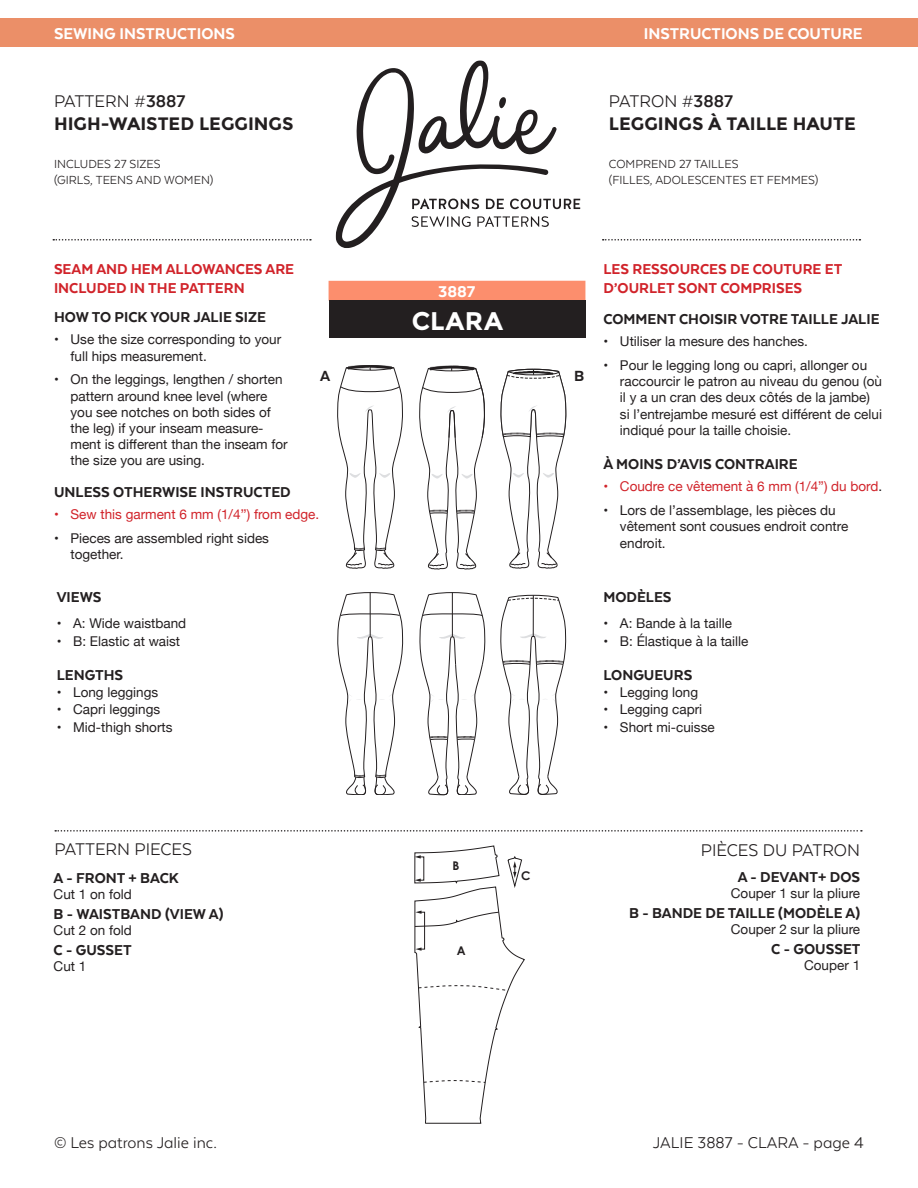
<style>
.page{position:relative;width:918px;height:1188px;background:#fff}
.page>*{position:absolute;margin:0;border:0;box-sizing:border-box;transform-origin:0 0}
.t1{font:700 25.5px "Montserrat";letter-spacing:.02em;color:#fff}
.t2{font:19.5px "Texta Alt";color:#231f20}
.t3{font:800 18px "Texta Alt";color:#fff}
.t4{font:18px "Texta Alt";color:#231f20}
.t5{font:700 18px "Montserrat";color:#231f20}
.t6{font:800 16.95px "Texta";color:#231f20}
.t7{font:800 16.5px "Texta";color:#231f20}
.t8{font:800 16.5px/19.8px "Texta Alt";color:#d1232a}
.t9{font:13.5px/16.2px "Helvetica Neue";color:#231f20}
.t10{font:13.5px/16.2px "Texta Alt";color:#231f20}
.t11{font:13.5px "Helvetica Neue";color:#d1232a}
.t12{font:700 12px "Century Gothic";color:#231f20}
.s1{font-weight:700}
.s2{color:#231f20}
</style>
<div class="page">
<div style="left:0;top:18px;width:918px;height:29px;background:#eb8f68"></div>
<div style="left:329px;top:281px;width:256px;height:20px;background:#fc8e6d"></div>
<svg style="left:53px;top:239px;width:258px;height:2px"></svg>
<svg style="left:55px;top:830px;width:807px;height:2px"></svg>
<svg style="left:603px;top:239px;width:257px;height:2px"></svg>
<div style="left:329px;top:301px;width:256px;height:37px;background:#231f20"></div>
<svg style="left:337px;top:365px;width:66px;height:204px"></svg>
<svg style="left:337px;top:592px;width:66px;height:203px"></svg>
<svg style="left:420px;top:593px;width:65px;height:202px"></svg>
<svg style="left:419px;top:366px;width:66px;height:203px"></svg>
<svg style="left:500px;top:369px;width:66px;height:199px"></svg>
<svg style="left:500px;top:595px;width:66px;height:200px"></svg>
<svg style="left:336px;top:60px;width:244px;height:188px"></svg>
<svg style="left:414px;top:845px;width:111px;height:279px"></svg>
<p class="t3" style="left:54px;top:25px;width:182px">SEWING INSTRUCTIONS</p>
<p class="t3" style="left:644px;top:25px;width:220px">INSTRUCTIONS DE COUTURE</p>
<p class="t2" style="left:54px;top:91px;width:133px">PATTERN #<span class="s1">3887</span></p>
<p class="t5" style="left:54px;top:113px;width:241px">HIGH-WAISTED LEGGINGS</p>
<p class="t10" style="left:54px;top:156px;width:161px">INCLUDES 27 SIZES<br>(GIRLS, TEENS AND WOMEN)</p>
<p class="t2" style="left:609px;top:91px;width:126px">PATRON #<span class="s1">3887</span></p>
<p class="t5" style="left:609px;top:113px;width:248px">LEGGINGS À TAILLE HAUTE</p>
<p class="t10" style="left:609px;top:156px;width:211px">COMPREND 27 TAILLES<br>(FILLES, ADOLESCENTES ET FEMMES)</p>
<p class="t8" style="left:54px;top:259px;width:242px">SEAM AND HEM ALLOWANCES ARE<br>INCLUDED IN THE PATTERN</p>
<p class="t7" style="left:54px;top:309px;width:214px">HOW TO PICK YOUR JALIE SIZE</p>
<p class="t9" style="left:71px;top:332px;width:212px;text-indent:-16px">• Use the size corresponding to your full hips measurement.</p>
<p class="t9" style="left:71px;top:372px;width:219px;text-indent:-16px">• On the leggings, lengthen / shorten pattern around knee level (where you see notches on both sides of the leg) if your inseam measure&shy;ment is different than the inseam for the size you are using.</p>
<p class="t7" style="left:54px;top:483px;width:238px">UNLESS OTHERWISE INSTRUCTED</p>
<p class="t11" style="left:54px;top:504px;width:267px">• Sew this garment 6 mm (1/4’’) from edge.</p>
<p class="t9" style="left:70px;top:531px;width:200px;text-indent:-16px">• Pieces are assembled right sides together.</p>
<p class="t3" style="left:438px;top:283px;width:39px">3887</p>
<p class="t1" style="left:412px;top:306px;width:93px">CLARA</p>
<p class="t6" style="left:320px;top:368px;width:12px">A</p>
<p class="t6" style="left:574px;top:368px;width:12px">B</p>
<p class="t7" style="left:57px;top:588px;width:46px">VIEWS</p>
<p class="t9" style="left:57px;top:616px;width:131px">• A: Wide waistband</p>
<p class="t9" style="left:57px;top:634px;width:125px">• B: Elastic at waist</p>
<p class="t7" style="left:57px;top:667px;width:68px">LENGTHS</p>
<p class="t9" style="left:57px;top:685px;width:103px">• Long leggings</p>
<p class="t9" style="left:57px;top:702px;width:105px">• Capri leggings</p>
<p class="t9" style="left:57px;top:720px;width:117px">• Mid-thigh shorts</p>
<p class="t8" style="left:603px;top:259px;width:240px">LES RESSOURCES DE COUTURE ET<br>D’OURLET SONT COMPRISES</p>
<p class="t7" style="left:603px;top:311px;width:278px">COMMENT CHOISIR VOTRE TAILLE JALIE</p>
<p class="t9" style="left:603px;top:334px;width:206px">• Utiliser la mesure des hanches.</p>
<p class="t9" style="left:620px;top:358px;width:264px;text-indent:-16px">• Pour le legging long ou capri, allonger ou raccourcir le patron au niveau du genou (où il y a un cran des deux côtés de la jambe) si l’entrejambe mesuré est différent de celui indiqué pour la taille choisie.</p>
<p class="t7" style="left:603px;top:456px;width:196px">À MOINS D’AVIS CONTRAIRE</p>
<p class="t11" style="left:603px;top:477px;width:280px">• Coudre ce vêtement à 6 mm (1/4”) du bord<span class="s2">.</span></p>
<p class="t9" style="left:620px;top:503px;width:230px;text-indent:-16px">• Lors de l’assemblage, les pièces du vêtement sont cousues endroit contre endroit.</p>
<p class="t7" style="left:603px;top:588px;width:70px">MODÈLES</p>
<p class="t9" style="left:603px;top:616px;width:130px">• A: Bande à la taille</p>
<p class="t9" style="left:603px;top:634px;width:147px">• B: Élastique à la taille</p>
<p class="t7" style="left:603px;top:667px;width:90px">LONGUEURS</p>
<p class="t9" style="left:603px;top:685px;width:96px">• Legging long</p>
<p class="t9" style="left:603px;top:702px;width:100px">• Legging capri</p>
<p class="t9" style="left:603px;top:720px;width:113px">• Short mi-cuisse</p>
<p class="t2" style="left:54px;top:840px;width:139px">PATTERN PIECES</p>
<p class="t7" style="left:54px;top:870px;width:127px">A - FRONT + BACK</p>
<p class="t9" style="left:54px;top:887px;width:80px">Cut 1 on fold</p>
<p class="t7" style="left:54px;top:906px;width:171px">B - WAISTBAND (VIEW A)</p>
<p class="t9" style="left:54px;top:923px;width:80px">Cut 2 on fold</p>
<p class="t7" style="left:54px;top:942px;width:80px">C - GUSSET</p>
<p class="t9" style="left:54px;top:959px;width:34px">Cut 1</p>
<p class="t12" style="left:452px;top:859px;width:8px">B</p>
<p class="t12" style="left:457px;top:943px;width:10px">A</p>
<p class="t12" style="left:521px;top:868px;width:11px">C</p>
<p class="t2" style="left:701px;top:840px;width:161px">PIÈCES DU PATRON</p>
<p class="t7" style="left:738px;top:868px;width:124px">A - DEVANT+ DOS</p>
<p class="t9" style="left:731px;top:886px;width:131px">Couper 1 sur la pliure</p>
<p class="t7" style="left:629px;top:904px;width:232px">B - BANDE DE TAILLE (MODÈLE A)</p>
<p class="t9" style="left:731px;top:922px;width:131px">Couper 2 sur la pliure</p>
<p class="t7" style="left:771px;top:940px;width:91px">C - GOUSSET</p>
<p class="t9" style="left:804px;top:958px;width:58px">Couper 1</p>
<h3 class="t4" style="left:54px;top:1133px;width:164px">© Les patrons Jalie inc.</h3>
<h3 class="t4" style="left:653px;top:1133px;width:213px">JALIE 3887 - CLARA - page 4</h3>
</div>
